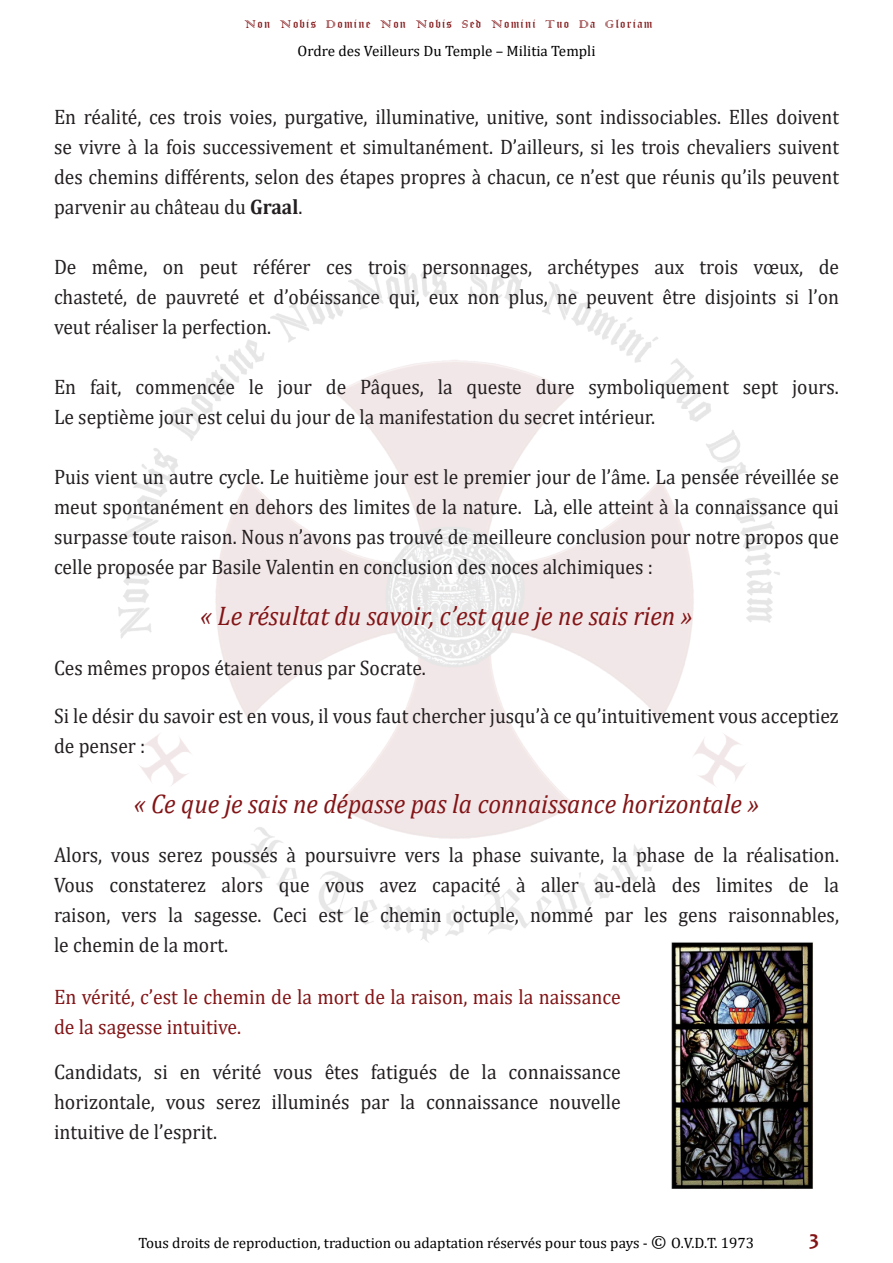
<style>
.page{position:relative;width:893px;height:1263px;background:#fff}
.page>*{position:absolute;margin:0;border:0;box-sizing:border-box;transform-origin:0 0}
.t1{font:italic 27px "Cambria";color:#821416;scale:.93 1}
.t2{font:21px/30px "Cambria";color:#231f20;text-align:justify;scale:.93 1}
.t3{font:21px/30px "Cambria";color:#231f20;text-align:justify;scale:.94 1}
.t4{font:21px/30px "Cambria";color:#821416;scale:.94 1}
.t5{font:700 21px "Candara";color:#821416}
.t6{font:15px "Cambria";color:#000}
.t7{font:12px "Old English Text";letter-spacing:.1em;color:#821416}
.s1{font-family:"Colonna";font-size:15px}
.s2{font-weight:700}
.s3{font-size:18px}
</style>
<div class="page">
<img style="left:118px;top:263px;width:662px;height:700px">
<img style="left:672px;top:941px;width:141px;height:248px">
<p class="t7" style="left:244px;top:16px;width:410px"><span class="s1">N</span>on <span class="s1">N</span>obis <span class="s1">D</span>omine <span class="s1">N</span>on <span class="s1">N</span>obis <span class="s1">S</span>ed <span class="s1">N</span>omini <span class="s1">T</span>uo <span class="s1">D</span>a <span class="s1">G</span>loriam</p>
<p class="t6" style="left:298px;top:42px;width:299px">Ordre des Veilleurs Du Temple – Militia Templi</p>
<p class="t2" style="left:54px;top:102px;width:846px">En réalité, ces trois voies, purgative, illuminative, unitive, sont indissociables. Elles doivent se vivre à la fois successivement et simultanément. D’ailleurs, si les trois chevaliers suivent des chemins différents, selon des étapes propres à chacun, ce n’est que réunis qu’ils peuvent parvenir au château du <span class="s2">Graal</span>.</p>
<p class="t2" style="left:54px;top:252px;width:846px">De même, on peut référer ces trois personnages, archétypes aux trois vœux, de chasteté, de pauvreté et d’obéissance qui, eux non plus, ne peuvent être disjoints si l’on veut réaliser la perfection.</p>
<p class="t2" style="left:54px;top:372px;width:845px">En fait, commencée le jour de Pâques, la queste dure symboliquement sept jours.<br>Le septième jour est celui du jour de la manifestation du secret intérieur.</p>
<p class="t2" style="left:54px;top:462px;width:846px">Puis vient un autre cycle. Le huitième jour est le premier jour de l’âme. La pensée réveillée se meut spontanément en dehors des limites de la nature. Là, elle atteint à la connaissance qui surpasse toute raison. Nous n’avons pas trouvé de meilleure conclusion pour notre propos que celle proposée par Basile Valentin en conclusion des noces alchimiques :</p>
<p class="t1" style="left:200px;top:597px;width:531px">« Le résultat du savoir, c’est que je ne sais rien »</p>
<p class="t2" style="left:54px;top:652px;width:401px">Ces mêmes propos étaient tenus par Socrate.</p>
<p class="t2" style="left:54px;top:700px;width:845px">Si le désir du savoir est en vous, il vous faut chercher jusqu’à ce qu’intuitivement vous acceptiez de penser :</p>
<p class="t1" style="left:134px;top:784px;width:674px">« Ce que je sais ne dépasse pas la connaissance horizontale »</p>
<p class="t2" style="left:54px;top:840px;width:846px">Alors, vous serez poussés à poursuivre vers la phase suivante, la phase de la réalisation.<br>Vous constaterez alors que vous avez capacité à aller au-delà des limites de la raison, vers la sagesse. Ceci est le chemin octuple, nommé par les gens raisonnables, le chemin de la mort.</p>
<p class="t4" style="left:54px;top:982px;width:604px">En vérité, c’est le chemin de la mort de la raison, mais la naissance de la sagesse intuitive.</p>
<p class="t3" style="left:54px;top:1057px;width:605px">Candidats, si en vérité vous êtes fatigués de la connaissance horizontale, vous serez illuminés par la connaissance nouvelle intuitive de l’esprit.</p>
<p class="t6" style="left:138px;top:1234px;width:617px">Tous droits de reproduction, traduction ou adaptation réservés pour tous pays - <span class="s3">©</span> O.V.D.T. 1973</p>
<p class="t5" style="left:809px;top:1225px;width:11px">3</p>
</div>
